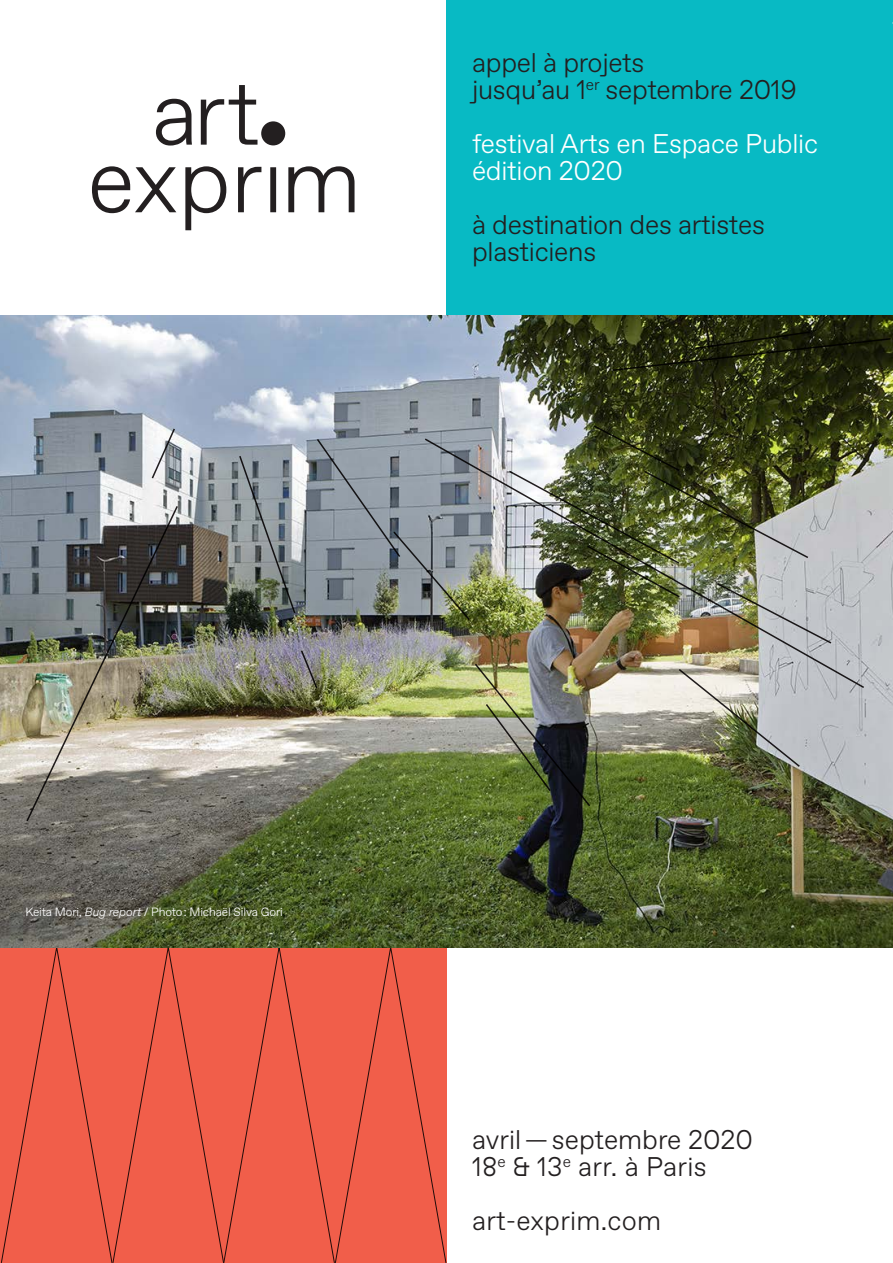
<style>
.page{position:relative;width:893px;height:1263px;background:#fff}
.page>*{position:absolute;margin:0;border:0;box-sizing:border-box;transform-origin:0 0}
.t1{font:300 27px/27px "Favorit Std";letter-spacing:-.01em;color:#231f20}
.t2{font:300 27px/27px "Favorit Std";letter-spacing:-.01em;color:#fff}
.t3{font:300 27px "Favorit Std";letter-spacing:.01em;color:#231f20}
.t4{font:300 12px "Favorit Std";letter-spacing:-.01em;color:#fff}
.s1{font-style:italic}
</style>
<div class="page">
<div style="left:446px;top:0;width:447px;height:316px;background:#08bac4"></div>
<div style="left:0;top:947px;width:447px;height:316px;background:#f15e4a"></div>
<svg style="left:92px;top:166px;width:263px;height:64px"></svg>
<svg style="left:156px;top:85px;width:101px;height:61px"></svg>
<div style="left:261px;top:121px;width:24px;height:24px;background:#231f20;border-radius:50%"></div>
<img style="left:0;top:316px;width:893px;height:631px">
<img style="left:423px;top:437px;width:443px;height:252px">
<svg style="left:612px;top:330px;width:280px;height:42px;background:#262b10"></svg>
<svg style="left:238px;top:454px;width:59px;height:161px;background:#80888a"></svg>
<svg style="left:300px;top:649px;width:19px;height:41px"></svg>
<svg style="left:315px;top:437px;width:156px;height:185px;background:#848d93"></svg>
<svg style="left:150px;top:427px;width:26px;height:53px"></svg>
<img style="left:507px;top:424px;width:326px;height:221px">
<img style="left:677px;top:667px;width:124px;height:101px">
<img style="left:473px;top:662px;width:119px;height:146px">
<img style="left:25px;top:504px;width:154px;height:319px">
<p class="t1" style="left:472px;top:48px;width:326px">appel à projets<br>jusqu’au 1<sup>er</sup> septembre 2019</p>
<p class="t2" style="left:472px;top:129px;width:348px">festival Arts en Espace Public édition 2020</p>
<p class="t1" style="left:472px;top:210px;width:294px">à destination des artistes plasticiens</p>
<p class="t4" style="left:26px;top:903px;width:259px">Keita Mori, <span class="s1">Bug report</span> / Photo : Michaël Silva Gori</p>
<p class="t1" style="left:472px;top:1125px;width:283px">avril — septembre 2020<br>18<sup>e</sup> &amp; 13<sup>e</sup> arr. à Paris</p>
<p class="t3" style="left:472px;top:1202px;width:191px">art-exprim.com</p>
</div>
